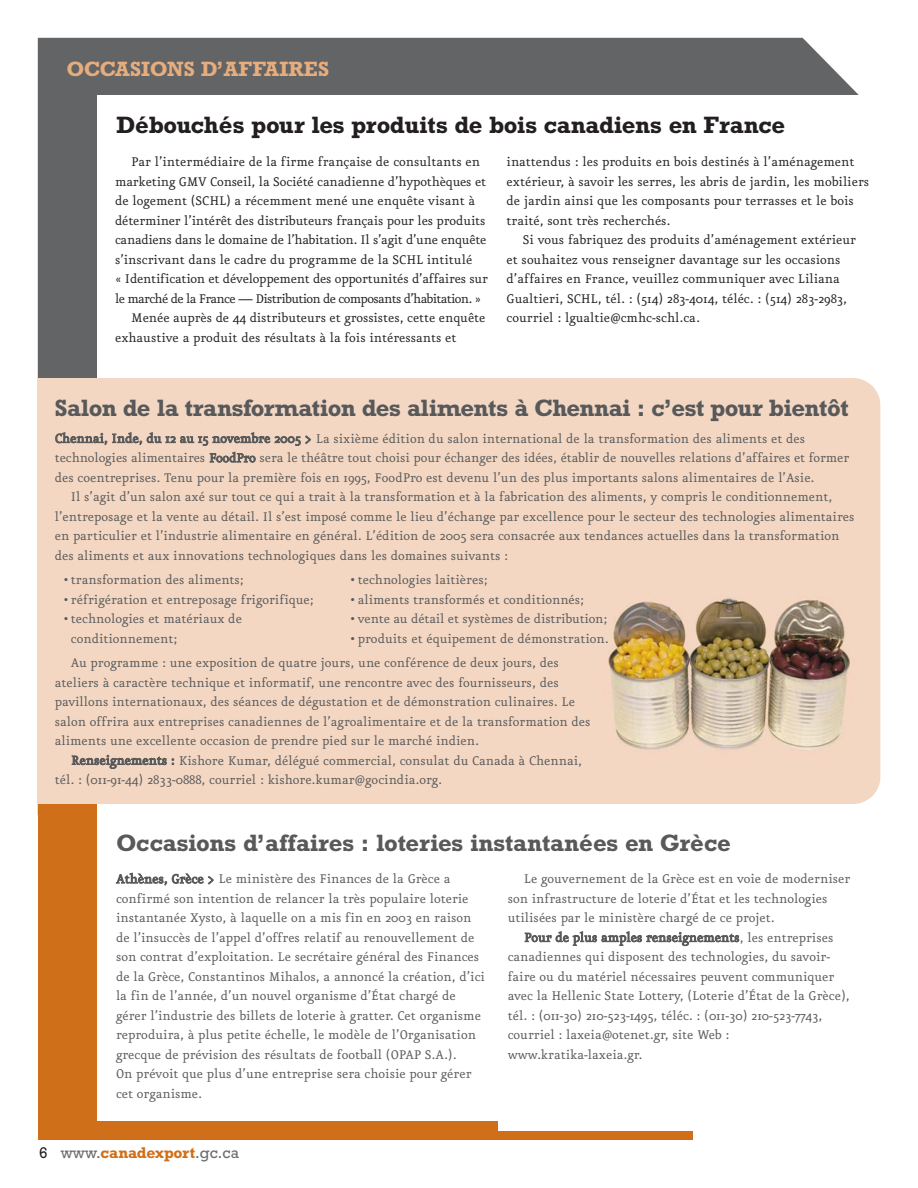
<style>
.page{position:relative;width:918px;height:1188px;background:#fff}
.page>*{position:absolute;margin:0;border:0;box-sizing:border-box;transform-origin:0 0}
.t1{font:700 24px "Rockwell";letter-spacing:-.02em;color:#58595b}
.t2{font:700 24px "Rockwell";letter-spacing:-.02em;color:#231f20}
.t3{font:700 21px "Rockwell";color:#e7ad7c}
.t4{font:700 15.75px "Rockwell";letter-spacing:-.015em;color:#d06f19}
.t5{font:15px/19.5px "Eureka";color:#58595b}
.t6{font:15px/19.5px "Eureka";color:#231f20}
.t7{font:15px "Eureka";letter-spacing:-.02em;color:#231f20}
.t8{font:15px "Eureka";letter-spacing:-.045em;color:#231f20}
.s1{font-weight:400;color:#231f20}
.s2{font-weight:400;color:#6d6e70}
</style>
<div class="page">
<div style="left:38px;top:38px;width:821px;height:340px;background:#636466"></div>
<div style="left:38px;top:676px;width:270px;height:459px;background:#d06f19"></div>
<div style="left:97px;top:95px;width:796px;height:1025px;background:#fff"></div>
<div style="left:38px;top:1131px;width:654px;height:8px;background:#d06f19"></div>
<div style="left:39px;top:1121px;width:459px;height:14px;background:#d06f19"></div>
<svg style="left:38px;top:378px;width:814px;height:426px;background:#edd2bc"></svg>
<h2 class="t3" style="left:67px;top:62px;width:264px">OCCASIONS D’AFFAIRES</h2>
<h1 class="t2" style="left:116px;top:117px;width:671px">Débouchés pour les produits de bois canadiens en France</h1>
<p class="t6" style="left:131px;top:153px;width:350px">Par l’intermédiaire de la firme française de consultants en</p>
<p class="t6" style="left:115px;top:173px;width:373px">marketing GMV Conseil, la Société canadienne d’hypothèques et</p>
<p class="t6" style="left:115px;top:192px;width:362px">de logement (SCHL) a récemment mené une enquête visant à</p>
<p class="t6" style="left:115px;top:212px;width:372px">déterminer l’intérêt des distributeurs français pour les produits</p>
<p class="t7" style="left:115px;top:234px;width:373px">canadiens dans le domaine de l’habitation. Il s’agit d’une enquête</p>
<p class="t6" style="left:115px;top:251px;width:359px">s’inscrivant dans le cadre du programme de la SCHL intitulé</p>
<p class="t6" style="left:115px;top:270px;width:374px">« Identification et développement des opportunités d’affaires sur</p>
<p class="t8" style="left:115px;top:293px;width:368px">le marché de la France — Distribution de composants d’habitation. »</p>
<p class="t6" style="left:131px;top:309px;width:356px">Menée auprès de 44 distributeurs et grossistes, cette enquête</p>
<p class="t6" style="left:115px;top:329px;width:343px">exhaustive a produit des résultats à la fois intéressants et</p>
<p class="t6" style="left:507px;top:153px;width:364px">inattendus : les produits en bois destinés à l’aménagement extérieur, à savoir les serres, les abris de jardin, les mobiliers de jardin ainsi que les composants pour terrasses et le bois traité, sont très recherchés.</p>
<p class="t6" style="left:507px;top:231px;width:351px;text-indent:16px">Si vous fabriquez des produits d’aménagement extérieur et souhaitez vous renseigner davantage sur les occasions d’affaires en France, veuillez communiquer avec Liliana Gualtieri, SCHL, tél. : (514) 283-4014, téléc. : (514) 283-2983, courriel : lgualtie@cmhc-schl.ca.</p>
<h1 class="t1" style="left:55px;top:400px;width:796px">Salon de la transformation des aliments à Chennai : c’est pour bientôt</h1>
<p class="t5" style="left:55px;top:430px;width:796px">Chennai, Inde, du 12 au 15 novembre 2005 &gt; La sixième édition du salon international de la transformation des aliments et des technologies alimentaires FoodPro sera le théâtre tout choisi pour échanger des idées, établir de nouvelles relations d’affaires et former des coentreprises. Tenu pour la première fois en 1995, FoodPro est devenu l’un des plus importants salons alimentaires de l’Asie.</p>
<p class="t5" style="left:55px;top:489px;width:801px;text-indent:16px">Il s’agit d’un salon axé sur tout ce qui a trait à la transformation et à la fabrication des aliments, y compris le conditionnement, l’entreposage et la vente au détail. Il s’est imposé comme le lieu d’échange par excellence pour le secteur des technologies alimentaires en particulier et l’industrie alimentaire en général. L’édition de 2005 sera consacrée aux tendances actuelles dans la transformation des aliments et aux innovations technologiques dans les domaines suivants :</p>
<p class="t5" style="left:63px;top:572px;width:182px">• transformation des aliments;</p>
<p class="t5" style="left:63px;top:591px;width:252px">• réfrigération et entreposage frigorifique;</p>
<p class="t5" style="left:71px;top:611px;width:173px;text-indent:-8px">• technologies et matériaux de conditionnement;</p>
<p class="t5" style="left:350px;top:572px;width:139px">• technologies laitières;</p>
<p class="t5" style="left:350px;top:591px;width:235px">• aliments transformés et conditionnés;</p>
<p class="t5" style="left:350px;top:611px;width:259px">• vente au détail et systèmes de distribution;</p>
<p class="t5" style="left:350px;top:630px;width:260px">• produits et équipement de démonstration.</p>
<p class="t5" style="left:55px;top:654px;width:537px;text-indent:16px">Au programme : une exposition de quatre jours, une conférence de deux jours, des ateliers à caractère technique et informatif, une rencontre avec des fournisseurs, des pavillons internationaux, des séances de dégustation et de démonstration culinaires. Le salon offrira aux entreprises canadiennes de l’agroalimentaire et de la transformation des aliments une excellente occasion de prendre pied sur le marché indien.</p>
<p class="t5" style="left:55px;top:752px;width:529px;text-indent:16px">Renseignements : Kishore Kumar, délégué commercial, consulat du Canada à Chennai, tél. : (011-91-44) 2833-0888, courriel : kishore.kumar@gocindia.org.</p>
<h1 class="t1" style="left:116px;top:835px;width:616px">Occasions d’affaires : loteries instantanées en Grèce</h1>
<p class="t5" style="left:116px;top:871px;width:371px">Athènes, Grèce &gt; Le ministère des Finances de la Grèce a confirmé son intention de relancer la très populaire loterie instantanée Xysto, à laquelle on a mis fin en 2003 en raison de l’insuccès de l’appel d’offres relatif au renouvellement de son contrat d’exploitation. Le secrétaire général des Finances de la Grèce, Constantinos Mihalos, a annoncé la création, d’ici la fin de l’année, d’un nouvel organisme d’État chargé de gérer l’industrie des billets de loterie à gratter. Cet organisme reproduira, à plus petite échelle, le modèle de l’Organisation grecque de prévision des résultats de football (OPAP S.A.).<br>On prévoit que plus d’une entreprise sera choisie pour gérer cet organisme.</p>
<p class="t5" style="left:508px;top:871px;width:344px;text-indent:16px">Le gouvernement de la Grèce est en voie de moderniser son infrastructure de loterie d’État et les technologies utilisées par le ministère chargé de ce projet.</p>
<p class="t5" style="left:508px;top:929px;width:343px;text-indent:16px">Pour de plus amples renseignements, les entreprises canadiennes qui disposent des technologies, du savoir&shy;faire ou du matériel nécessaires peuvent communiquer avec la Hellenic State Lottery, (Loterie d’État de la Grèce), tél. : (011-30) 210-523-1495, téléc. : (011-30) 210-523-7743, courriel : laxeia@otenet.gr, site Web : www.kratika-laxeia.gr.</p>
<p class="t4" style="left:39px;top:1147px;width:201px"><span class="s1">6</span> <span class="s2">www.</span>canadexport<span class="s2">.gc.ca</span></p>
</div>
